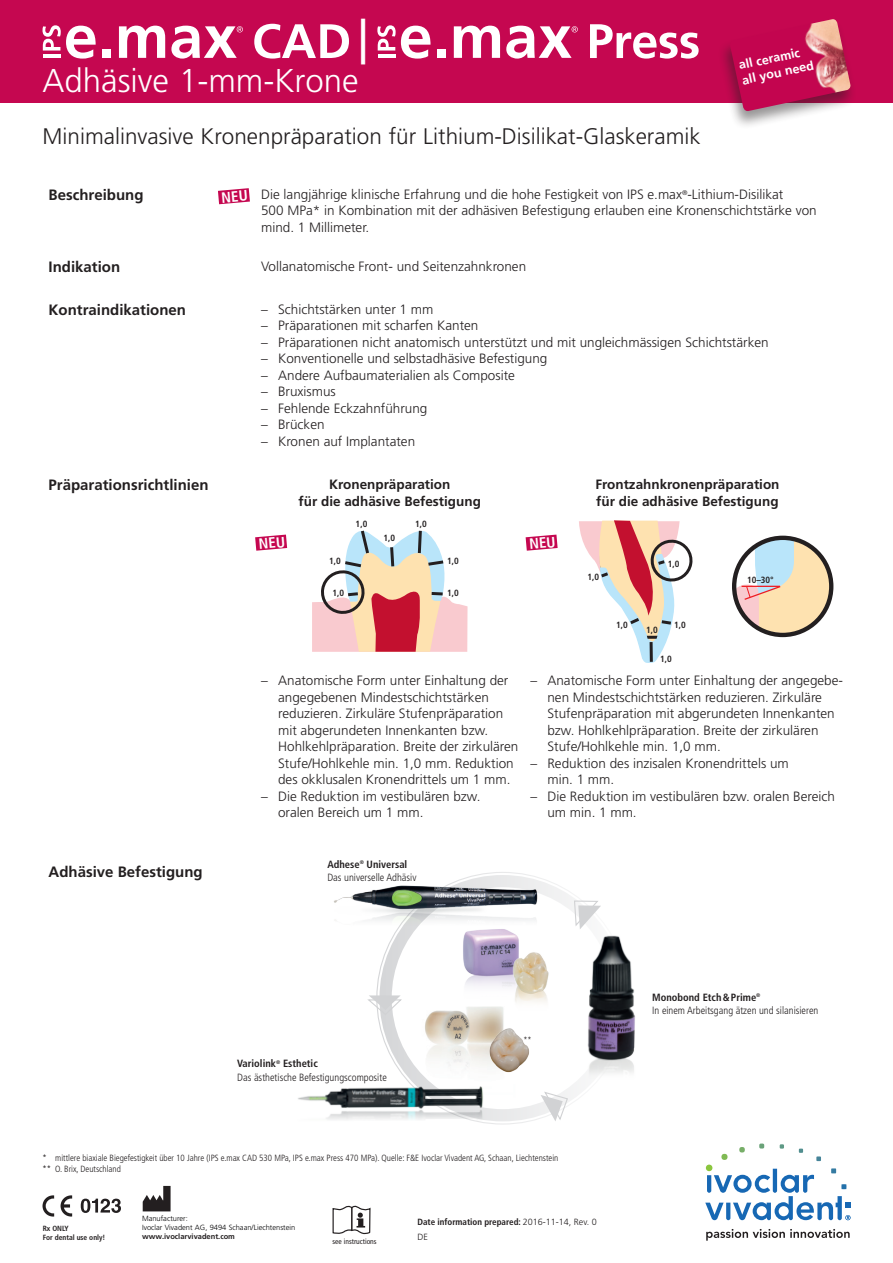
<style>
.page{position:relative;width:893px;height:1263px;background:#fff}
.page>*{position:absolute;margin:0;border:0;box-sizing:border-box;transform-origin:0 0}
.t1{font:45.75px "Frutiger";color:#fff}
.t2{font:300 33px "Frutiger";color:#fff}
.t3{font:300 22.5px "Frutiger";color:#231f20}
.t4{font:700 15px "Frutiger";color:#231f20}
.t5{font:300 13.5px/16.5px "Frutiger";color:#231f20}
.t6{font:700 13.5px/16.5px "Frutiger";color:#231f20;text-align:center}
.t7{font:700 12.45px/15.6px "Frutiger";color:#fff}
.t8{font:300 condensed 10.5px/13.5px "Frutiger";color:#231f20}
.t9{font:300 condensed 9px/10.5px "Frutiger";color:#231f20}
.t10{font:700 condensed 9px/15px "Frutiger";color:#231f20}
.t11{font:300 condensed 8.55px "Frutiger";color:#231f20}
.t12{font:300 7.5px/9px "Frutiger";color:#000003}
.t13{font:700 7.5px "Frutiger";color:#231f20}
.t14{font:700 condensed 7.5px/9px "Frutiger";color:#231f20}
.t15{font:condensed 7.5px "Frutiger";color:#231f20}
.s1{font-weight:700}
.s2{font-weight:300;font-stretch:normal}
</style>
<div class="page">
<div style="left:0;top:0;width:893px;height:102px;background:#c50750"></div>
<div style="left:102px;top:49px;width:9px;height:9px;background:#fff"></div>
<svg style="left:119px;top:26px;width:46px;height:32px"></svg>
<svg style="left:43px;top:25px;width:53px;height:34px"></svg>
<svg style="left:171px;top:26px;width:72px;height:33px"></svg>
<div style="left:437px;top:49px;width:8px;height:9px;background:#fff"></div>
<svg style="left:454px;top:26px;width:46px;height:32px"></svg>
<svg style="left:377px;top:25px;width:53px;height:34px"></svg>
<svg style="left:506px;top:26px;width:72px;height:33px"></svg>
<svg style="left:254px;top:24px;width:95px;height:35px"></svg>
<div style="left:718px;top:18px;width:139px;height:112px;background:#231f20;opacity:.47"></div>
<img style="left:729px;top:19px;width:122px;height:92px">
<svg style="left:332px;top:1205px;width:39px;height:30px"></svg>
<svg style="left:143px;top:1186px;width:28px;height:25px"></svg>
<svg style="left:61px;top:1195px;width:11px;height:21px"></svg>
<svg style="left:43px;top:1195px;width:11px;height:21px"></svg>
<svg style="left:81px;top:1198px;width:40px;height:15px"></svg>
<svg style="left:312px;top:530px;width:155px;height:122px"></svg>
<svg style="left:579px;top:520px;width:114px;height:143px"></svg>
<svg style="left:733px;top:535px;width:98px;height:103px"></svg>
<svg style="left:590px;top:24px;width:109px;height:35px"></svg>
<svg style="left:705px;top:1143px;width:145px;height:77px"></svg>
<svg style="left:706px;top:1229px;width:144px;height:12px"></svg>
<img style="left:415px;top:1010px;width:72px;height:74px">
<img style="left:487px;top:1021px;width:42px;height:52px">
<div style="left:379px;top:875px;width:247px;height:246px;border:12px solid #d5d6d8;border-radius:50%"></div>
<img style="left:326px;top:1113px;width:164px;height:11px">
<img style="left:298px;top:1084px;width:192px;height:29px">
<img style="left:334px;top:872px;width:233px;height:77px">
<img style="left:584px;top:931px;width:51px;height:159px">
<img style="left:452px;top:918px;width:84px;height:103px">
<img style="left:502px;top:946px;width:60px;height:77px">
<svg style="left:541px;top:1091px;width:28px;height:30px"></svg>
<svg style="left:573px;top:900px;width:28px;height:29px"></svg>
<svg style="left:367px;top:995px;width:35px;height:21px"></svg>
<svg style="left:255px;top:535px;width:32px;height:16px"></svg>
<svg style="left:218px;top:188px;width:32px;height:16px"></svg>
<svg style="left:526px;top:535px;width:32px;height:16px"></svg>
<h1 class="t1" style="left:358px;top:11px;width:12px">|</h1>
<h2 class="t2" style="left:43px;top:62px;width:318px">Adhäsive 1-mm-Krone</h2>
<h3 class="t3" style="left:43px;top:124px;width:660px">Minimalinvasive Kronenpräparation für Lithium-Disilikat-Glaskeramik</h3>
<p class="t7" style="left:737px;top:58px;width:74px;rotate:-12deg">all ceramic all you need</p>
<p class="t4" style="left:49px;top:186px;width:96px">Beschreibung</p>
<p class="t5" style="left:261px;top:186px;width:557px">Die langjährige klinische Erfahrung und die hohe Festigkeit von IPS e.max<sup>®</sup>-Lithium-Disilikat<br>500 MPa* in Kombination mit der adhäsiven Befestigung erlauben eine Kronenschichtstärke von mind. 1 Millimeter.</p>
<p class="t4" style="left:49px;top:258px;width:73px">Indikation</p>
<p class="t5" style="left:261px;top:259px;width:267px">Vollanatomische Front- und Seitenzahnkronen</p>
<p class="t4" style="left:49px;top:301px;width:139px">Kontraindikationen</p>
<p class="t5" style="left:261px;top:301px;width:174px">– Schichtstärken unter 1 mm</p>
<p class="t5" style="left:261px;top:318px;width:219px">– Präparationen mit scharfen Kanten</p>
<p class="t5" style="left:261px;top:334px;width:509px">– Präparationen nicht anatomisch unterstützt und mit ungleichmässigen Schichtstärken</p>
<p class="t5" style="left:261px;top:351px;width:288px">– Konventionelle und selbstadhäsive Befestigung</p>
<p class="t5" style="left:261px;top:367px;width:255px">– Andere Aufbaumaterialien als Composite</p>
<p class="t5" style="left:261px;top:384px;width:76px">– Bruxismus</p>
<p class="t5" style="left:261px;top:400px;width:168px">– Fehlende Eckzahnführung</p>
<p class="t5" style="left:261px;top:417px;width:65px">– Brücken</p>
<p class="t5" style="left:261px;top:433px;width:156px">– Kronen auf Implantaten</p>
<p class="t4" style="left:49px;top:476px;width:162px">Präparationsrichtlinien</p>
<p class="t6" style="left:299px;top:476px;width:184px">Kronenpräparation<br>für die adhäsive Befestigung</p>
<p class="t6" style="left:595px;top:476px;width:186px;text-align:left">Frontzahnkronenpräparation für die adhäsive Befestigung</p>
<p class="t4" style="left:49px;top:863px;width:156px">Adhäsive Befestigung</p>
<p class="t10" style="left:329px;top:553px;width:13px">1,0</p>
<p class="t10" style="left:356px;top:517px;width:13px">1,0</p>
<p class="t10" style="left:384px;top:530px;width:13px">1,0</p>
<p class="t10" style="left:415px;top:516px;width:13px">1,0</p>
<p class="t10" style="left:447px;top:553px;width:13px">1,0</p>
<p class="t10" style="left:332px;top:585px;width:13px">1,0</p>
<p class="t10" style="left:447px;top:585px;width:13px">1,0</p>
<p class="t5" style="left:278px;top:672px;width:242px;text-indent:-17px">– Anatomische Form unter Einhaltung der angegebenen Mindestschichtstärken reduzieren. Zirkuläre Stufenpräparation mit abgerundeten Innenkanten bzw.<br>Hohlkehlpräparation. Breite der zirkulären Stufe/Hohlkehle min. 1,0 mm. Reduktion des okklusalen Kronendrittels um 1 mm.</p>
<p class="t5" style="left:278px;top:788px;width:204px;text-indent:-17px">– Die Reduktion im vestibulären bzw. oralen Bereich um 1 mm.</p>
<p class="t10" style="left:588px;top:570px;width:13px">1,0</p>
<p class="t10" style="left:668px;top:556px;width:13px">1,0</p>
<p class="t10" style="left:616px;top:617px;width:13px">1,0</p>
<p class="t10" style="left:674px;top:617px;width:13px">1,0</p>
<p class="t10" style="left:660px;top:651px;width:13px">1,0</p>
<p class="t10" style="left:646px;top:622px;width:13px">1,0</p>
<p class="t10" style="left:747px;top:573px;width:28px">10–30°</p>
<p class="t5" style="left:547px;top:672px;width:297px;text-indent:-17px">– Anatomische Form unter Einhaltung der angegebe&shy;nen Mindestschichtstärken reduzieren. Zirkuläre Stufenpräparation mit abgerundeten Innenkanten bzw. Hohlkehlpräparation. Breite der zirkulären Stufe/Hohlkehle min. 1,0 mm.</p>
<p class="t5" style="left:547px;top:755px;width:243px;text-indent:-17px">– Reduktion des inzisalen Kronendrittels um min. 1 mm.</p>
<p class="t5" style="left:547px;top:788px;width:289px;text-indent:-17px">– Die Reduktion im vestibulären bzw. oralen Bereich um min. 1 mm.</p>
<p class="t8" style="left:327px;top:858px;width:91px"><span class="s1">Adhese</span><sup>®</sup> <span class="s1">Universal<br></span>Das universelle Adhäsiv</p>
<p class="t8" style="left:237px;top:1057px;width:151px"><span class="s1">Variolink</span><sup>®</sup> <span class="s1">Esthetic<br></span>Das ästhetische Befestigungscomposite</p>
<p class="t11" style="left:523px;top:1035px;width:10px">**</p>
<p class="t8" style="left:652px;top:990px;width:168px"><span class="s1">Monobond Etch&amp;Prime</span><sup>®<br></sup>In einem Arbeitsgang ätzen und silanisieren</p>
<p class="t9" style="left:43px;top:1153px;width:517px">* mittlere biaxiale Biegefestigkeit über 10 Jahre (IPS e.max CAD 530 MPa, IPS e.max Press 470 MPa). Quelle: F&amp;E Ivoclar Vivadent AG, Schaan, Liechtenstein ** O. Brix, Deutschland</p>
<p class="t14" style="left:43px;top:1224px;width:64px">Rx ONLY<br>For dental use only!</p>
<p class="t12" style="left:142px;top:1214px;width:155px">Manufacturer:<br>Ivoclar Vivadent AG, 9494 Schaan/Liechtenstein</p>
<p class="t13" style="left:142px;top:1232px;width:94px">www.ivoclarvivadent.com</p>
<p class="t15" style="left:333px;top:1237px;width:46px">see instructions</p>
<p class="t10" style="left:417px;top:1214px;width:181px">Date information prepared: <span class="s2">2016-11-14, Rev. 0<br>DE</span></p>
</div>
